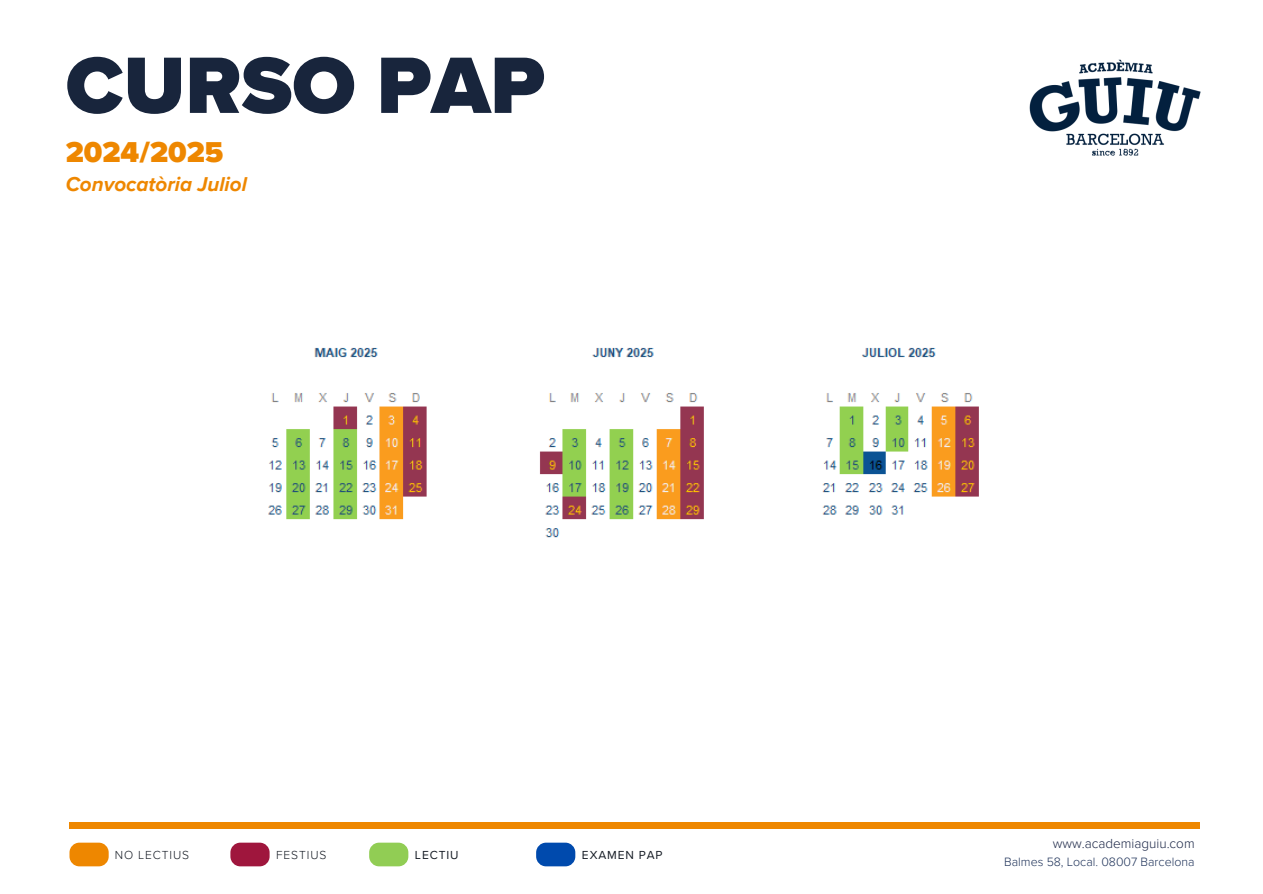
<style>
.page{position:relative;width:1263px;height:894px;background:#fff}
.page>*{position:absolute;margin:0;border:0;box-sizing:border-box;transform-origin:0 0}
.t1{font:900 82.8px "Proxima Nova";color:#18253c}
.t2{font:900 29.55px "Proxima Nova";color:#ee8700}
.t3{font:italic 700 20.7px "Proxima Nova";color:#ee8700}
.t4{font:300 13.5px "Proxima Nova";color:#1c2747}
.t5{font:300 12.45px "Proxima Nova";color:#1e3259}
.t6{font:300 12px "Proxima Nova";letter-spacing:.075em;color:#141a23}
.t7{font:12px "Proxima Nova";letter-spacing:.075em;color:#141a23}
</style>
<div class="page">
<div style="left:70px;top:822px;width:1129px;height:6px;background:#ee8700"></div>
<div style="left:230px;top:842px;width:40px;height:24px;background:#9f163d;border-radius:10px"></div>
<div style="left:69px;top:842px;width:40px;height:24px;background:#ee8700;border-radius:10px"></div>
<div style="left:369px;top:842px;width:39px;height:24px;background:#91cd54;border-radius:10px"></div>
<div style="left:536px;top:842px;width:39px;height:24px;background:#004aad;border-radius:10px"></div>
<img style="left:1029px;top:59px;width:172px;height:97px">
<img style="left:268px;top:347px;width:711px;height:191px">
<h1 class="t1" style="left:66px;top:37px;width:481px">CURSO PAP</h1>
<h1 class="t2" style="left:66px;top:135px;width:159px">2024/2025</h1>
<p class="t3" style="left:66px;top:172px;width:183px">Convocatòria Juliol</p>
<h2 class="t6" style="left:115px;top:847px;width:76px">NO LECTIUS</h2>
<p class="t6" style="left:276px;top:847px;width:52px">FESTIUS</p>
<p class="t7" style="left:415px;top:847px;width:45px">LECTIU</p>
<p class="t7" style="left:582px;top:847px;width:82px">EXAMEN PAP</p>
<p class="t4" style="left:1053px;top:835px;width:143px">www.academiaguiu.com</p>
<p class="t5" style="left:1004px;top:854px;width:192px">Balmes 58, Local. 08007 Barcelona</p>
</div>
